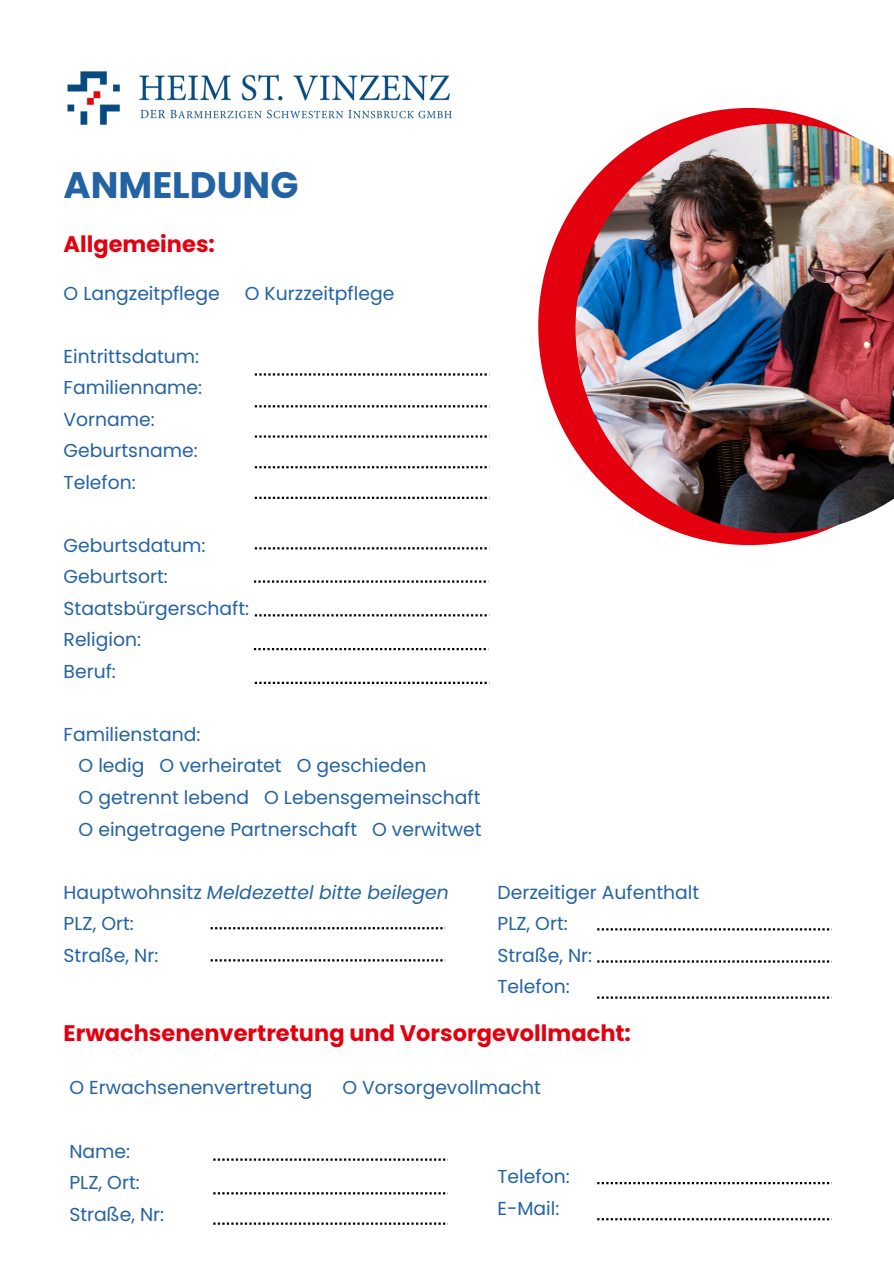
<style>
.page{position:relative;width:894px;height:1264px;background:#fff}
.page>*{position:absolute;margin:0;border:0;box-sizing:border-box;transform-origin:0 0}
.t1{font:700 36.9px "Poppins";color:#2363a3}
.t2{font:700 22.5px "Poppins";color:#e3000f}
.t3{font:18.75px "Poppins";color:#2363a3}
.t4{font:italic 18.75px "Poppins";color:#2363a3}
.s1{font-style:normal}
</style>
<div class="page">
<img style="left:67px;top:71px;width:385px;height:54px">
<svg style="left:538px;top:108px;width:291px;height:437px"></svg>
<img style="left:575px;top:124px;width:318px;height:409px">
<svg style="left:255px;top:373px;width:235px;height:2px"></svg>
<svg style="left:255px;top:405px;width:235px;height:2px"></svg>
<svg style="left:255px;top:435px;width:235px;height:2px"></svg>
<svg style="left:255px;top:466px;width:235px;height:2px"></svg>
<svg style="left:255px;top:496px;width:235px;height:3px"></svg>
<svg style="left:255px;top:547px;width:235px;height:2px"></svg>
<svg style="left:254px;top:580px;width:235px;height:2px"></svg>
<svg style="left:254px;top:648px;width:235px;height:2px"></svg>
<svg style="left:255px;top:681px;width:235px;height:3px"></svg>
<svg style="left:597px;top:928px;width:235px;height:2px"></svg>
<svg style="left:210px;top:959px;width:235px;height:2px"></svg>
<svg style="left:210px;top:927px;width:235px;height:2px"></svg>
<svg style="left:597px;top:960px;width:235px;height:2px"></svg>
<svg style="left:597px;top:996px;width:235px;height:2px"></svg>
<svg style="left:213px;top:1158px;width:235px;height:2px"></svg>
<svg style="left:213px;top:1192px;width:235px;height:2px"></svg>
<svg style="left:213px;top:1222px;width:235px;height:2px"></svg>
<svg style="left:597px;top:1182px;width:235px;height:2px"></svg>
<svg style="left:597px;top:1218px;width:235px;height:2px"></svg>
<svg style="left:255px;top:614px;width:235px;height:2px"></svg>
<p class="t1" style="left:64px;top:159px;width:236px">ANMELDUNG</p>
<p class="t2" style="left:64px;top:228px;width:153px">Allgemeines:</p>
<h1 class="t3" style="left:64px;top:280px;width:158px">O Langzeitpflege</h1>
<h1 class="t3" style="left:245px;top:280px;width:151px">O Kurzzeitpflege</h1>
<p class="t3" style="left:64px;top:343px;width:137px">Eintrittsdatum:</p>
<p class="t3" style="left:64px;top:374px;width:140px">Familienname:</p>
<p class="t3" style="left:64px;top:406px;width:93px">Vorname:</p>
<p class="t3" style="left:64px;top:437px;width:136px">Geburtsname:</p>
<p class="t3" style="left:64px;top:469px;width:74px">Telefon:</p>
<p class="t3" style="left:64px;top:532px;width:143px">Geburtsdatum:</p>
<p class="t3" style="left:64px;top:563px;width:106px">Geburtsort:</p>
<p class="t3" style="left:64px;top:595px;width:187px">Staatsbürgerschaft:</p>
<p class="t3" style="left:64px;top:626px;width:79px">Religion:</p>
<p class="t3" style="left:64px;top:658px;width:54px">Beruf:</p>
<p class="t3" style="left:64px;top:721px;width:138px">Familienstand:</p>
<p class="t3" style="left:79px;top:752px;width:349px">O ledig O verheiratet O geschieden</p>
<p class="t3" style="left:79px;top:784px;width:403px">O getrennt lebend O Lebensgemeinschaft</p>
<p class="t3" style="left:79px;top:815px;width:404px">O eingetragene Partnerschaft O verwitwet</p>
<p class="t4" style="left:64px;top:878px;width:386px"><span class="s1">Hauptwohnsitz</span> Meldezettel bitte beilegen</p>
<p class="t3" style="left:64px;top:910px;width:72px">PLZ, Ort:</p>
<p class="t3" style="left:64px;top:941px;width:96px">Straße, Nr:</p>
<p class="t3" style="left:497px;top:878px;width:203px">Derzeitiger Aufenthalt</p>
<p class="t3" style="left:497px;top:910px;width:72px">PLZ, Ort:</p>
<p class="t3" style="left:497px;top:941px;width:96px">Straße, Nr:</p>
<p class="t3" style="left:497px;top:973px;width:74px">Telefon:</p>
<p class="t2" style="left:64px;top:1017px;width:568px">Erwachsenenvertretung und Vorsorgevollmacht:</p>
<p class="t3" style="left:69px;top:1074px;width:244px">O Erwachsenenvertretung</p>
<p class="t3" style="left:342px;top:1074px;width:200px">O Vorsorgevollmacht</p>
<p class="t3" style="left:69px;top:1137px;width:62px">Name:</p>
<p class="t3" style="left:69px;top:1169px;width:72px">PLZ, Ort:</p>
<p class="t3" style="left:69px;top:1200px;width:96px">Straße, Nr:</p>
<p class="t3" style="left:497px;top:1163px;width:74px">Telefon:</p>
<p class="t3" style="left:497px;top:1194px;width:63px">E-Mail:</p>
</div>
